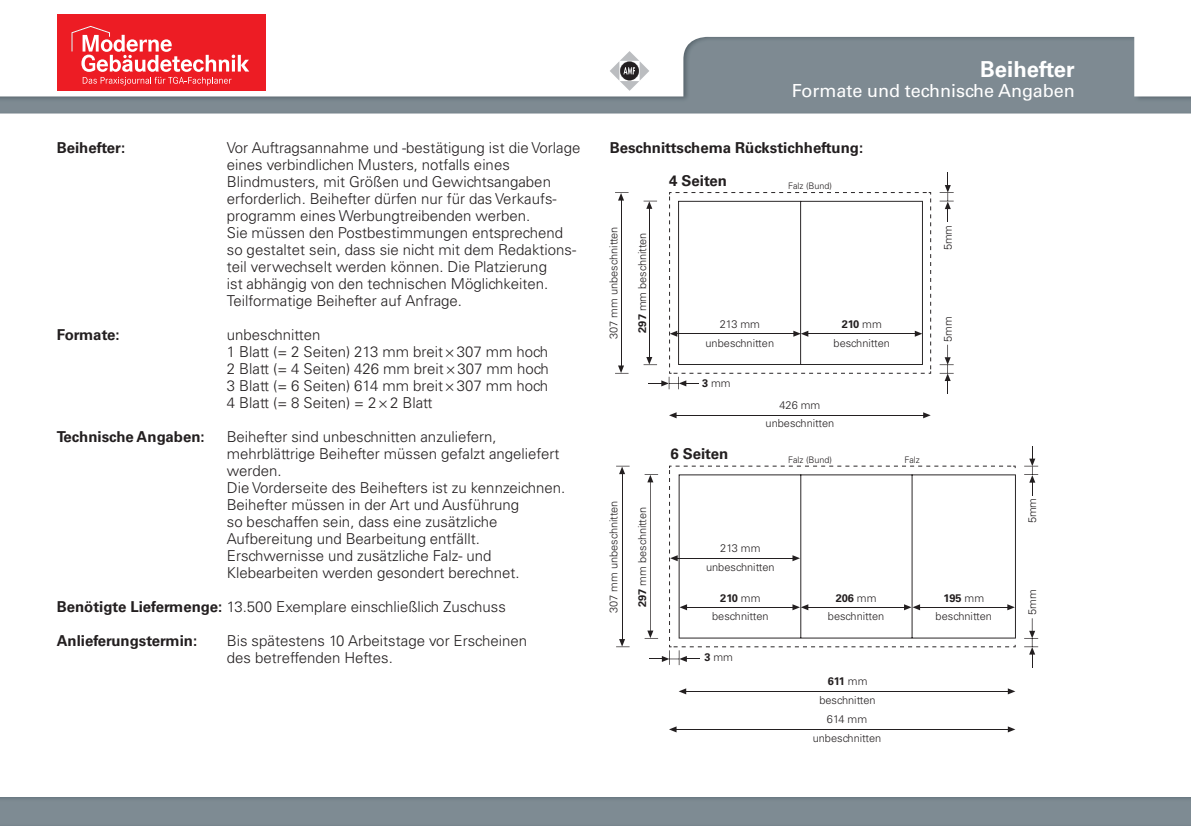
<style>
.page{position:relative;width:1191px;height:840px;background:#fff}
.page>*{position:absolute;margin:0;border:0;box-sizing:border-box;transform-origin:0 0}
.t1{font:700 22px "Univers LT Std";color:#fff}
.t2{font:18px "Univers LT Std";color:#fff}
.t3{font:300 15px/17px "Univers LT Std";color:#231f20}
.t4{font:700 15px "Univers LT Std";color:#231f20}
.t5{font:300 11px/18.6px "Univers LT Std";color:#231f20;text-align:center}
.t6{font:300 9px "Univers LT Std";color:#231f20}
.s1{font-weight:700}
</style>
<div class="page">
<img style="left:0;top:37px;width:1191px;height:76px">
<svg style="left:609px;top:51px;width:40px;height:40px"></svg>
<div style="left:57px;top:14px;width:208px;height:77px;background:#ed1c24"></div>
<svg style="left:71px;top:26px;width:178px;height:60px"></svg>
<svg style="left:939px;top:344px;width:14px;height:49px"></svg>
<svg style="left:939px;top:172px;width:14px;height:49px"></svg>
<hr style="left:620px;top:200px;width:1px;height:166px;background:#231f20">
<svg style="left:615px;top:365px;width:13px;height:9px"></svg>
<svg style="left:615px;top:192px;width:13px;height:8px"></svg>
<hr style="left:676px;top:415px;width:247px;height:1px;background:#231f20">
<svg style="left:669px;top:412px;width:7px;height:6px"></svg>
<svg style="left:923px;top:412px;width:7px;height:6px"></svg>
<svg style="left:1024px;top:618px;width:14px;height:48px"></svg>
<svg style="left:1024px;top:446px;width:14px;height:49px"></svg>
<hr style="left:622px;top:473px;width:1px;height:166px;background:#231f20">
<svg style="left:616px;top:639px;width:13px;height:8px"></svg>
<svg style="left:616px;top:465px;width:13px;height:9px"></svg>
<hr style="left:676px;top:728px;width:332px;height:1px;background:#231f20">
<svg style="left:669px;top:726px;width:7px;height:6px"></svg>
<svg style="left:1007px;top:726px;width:8px;height:6px"></svg>
<hr style="left:650px;top:481px;width:1px;height:149px;background:#231f20">
<svg style="left:647px;top:630px;width:7px;height:8px"></svg>
<svg style="left:644px;top:474px;width:14px;height:8px"></svg>
<hr style="left:685px;top:690px;width:323px;height:1px;background:#231f20">
<svg style="left:678px;top:688px;width:8px;height:6px"></svg>
<svg style="left:1007px;top:688px;width:8px;height:6px"></svg>
<svg style="left:643px;top:200px;width:288px;height:189px"></svg>
<svg style="left:669px;top:192px;width:262px;height:181px"></svg>
<svg style="left:649px;top:647px;width:360px;height:17px"></svg>
<svg style="left:669px;top:465px;width:347px;height:182px"></svg>
<p class="t4" style="left:57px;top:140px;width:70px">Beihefter:</p>
<p class="t3" style="left:227px;top:140px;width:355px">Vor Auftragsannahme und -bestätigung ist die Vorlage eines verbindlichen Musters, notfalls eines Blindmusters, mit Größen und Gewichtsangaben erforderlich. Beihefter dürfen nur für das Verkaufs&shy;programm eines Werbungtreibenden werben.<br>Sie müssen den Postbestimmungen entsprechend so gestaltet sein, dass sie nicht mit dem Redaktions&shy;teil verwechselt werden können. Die Platzierung<br>ist abhängig von den technischen Möglichkeiten.<br>Teilformatige Beihefter auf Anfrage.</p>
<p class="t4" style="left:57px;top:327px;width:64px">Formate:</p>
<p class="t3" style="left:227px;top:327px;width:323px">unbeschnitten<br>1 Blatt (= 2 Seiten) 213 mm breit × 307 mm hoch 2 Blatt (= 4 Seiten) 426 mm breit × 307 mm hoch 3 Blatt (= 6 Seiten) 614 mm breit × 307 mm hoch 4 Blatt (= 8 Seiten) = 2 × 2 Blatt</p>
<p class="t4" style="left:57px;top:429px;width:149px">Technische Angaben:</p>
<p class="t3" style="left:227px;top:429px;width:340px">Beihefter sind unbeschnitten anzuliefern, mehrblättrige Beihefter müssen gefalzt angeliefert werden.<br>Die Vorderseite des Beihefters ist zu kennzeichnen.<br>Beihefter müssen in der Art und Ausführung<br>so beschaffen sein, dass eine zusätzliche Aufbereitung und Bearbeitung entfällt.<br>Erschwernisse und zusätzliche Falz- und Klebearbeiten werden gesondert berechnet.</p>
<p class="t3" style="left:57px;top:599px;width:451px"><span class="s1">Benötigte Liefermenge:</span> 13.500 Exemplare einschließlich Zuschuss</p>
<p class="t4" style="left:57px;top:633px;width:142px">Anlieferungstermin:</p>
<p class="t3" style="left:227px;top:633px;width:302px">Bis spätestens 10 Arbeitstage vor Erscheinen des betreffenden Heftes.</p>
<h1 class="t1" style="left:980px;top:58px;width:96px">Beihefter</h1>
<p class="t2" style="left:791px;top:82px;width:284px">Formate und technische Angaben</p>
<p class="t4" style="left:609px;top:140px;width:255px">Beschnittschema Rückstichheftung:</p>
<p class="t5" style="left:605px;top:338px;width:114px;rotate:-90deg">307 mm unbeschnitten</p>
<p class="t5" style="left:633px;top:332px;width:102px;rotate:-90deg"><span class="s1">297</span> mm beschnitten</p>
<p class="t5" style="left:605px;top:612px;width:114px;rotate:-90deg">307 mm unbeschnitten</p>
<p class="t5" style="left:633px;top:606px;width:102px;rotate:-90deg"><span class="s1">297</span> mm beschnitten</p>
<p class="t4" style="left:669px;top:174px;width:59px">4 Seiten</p>
<p class="t6" style="left:788px;top:182px;width:45px">Falz (Bund)</p>
<p class="t5" style="left:939px;top:250px;width:27px;rotate:-90deg">5mm</p>
<p class="t5" style="left:705px;top:315px;width:70px">213 mm unbeschnitten</p>
<p class="t5" style="left:702px;top:374px;width:30px"><span class="s1">3</span> mm</p>
<p class="t5" style="left:833px;top:315px;width:58px"><span class="s1">210</span> mm beschnitten</p>
<p class="t4" style="left:670px;top:446px;width:59px">6 Seiten</p>
<p class="t5" style="left:765px;top:396px;width:70px">426 mm unbeschnitten</p>
<p class="t6" style="left:788px;top:455px;width:45px">Falz (Bund)</p>
<p class="t6" style="left:904px;top:455px;width:17px">Falz</p>
<p class="t5" style="left:939px;top:341px;width:27px;rotate:-90deg">5mm</p>
<p class="t5" style="left:706px;top:539px;width:70px">213 mm unbeschnitten</p>
<p class="t5" style="left:712px;top:588px;width:58px"><span class="s1">210</span> mm beschnitten</p>
<p class="t5" style="left:704px;top:647px;width:30px"><span class="s1">3</span> mm</p>
<p class="t5" style="left:828px;top:588px;width:58px"><span class="s1">206</span> mm beschnitten</p>
<p class="t5" style="left:812px;top:672px;width:70px"><span class="s1">611</span> mm beschnitten<br>614 mm unbeschnitten</p>
<p class="t5" style="left:935px;top:588px;width:58px"><span class="s1">195</span> mm beschnitten</p>
<p class="t5" style="left:1023px;top:523px;width:27px;rotate:-90deg">5mm</p>
<p class="t5" style="left:1023px;top:614px;width:27px;rotate:-90deg">5mm</p>
</div>
